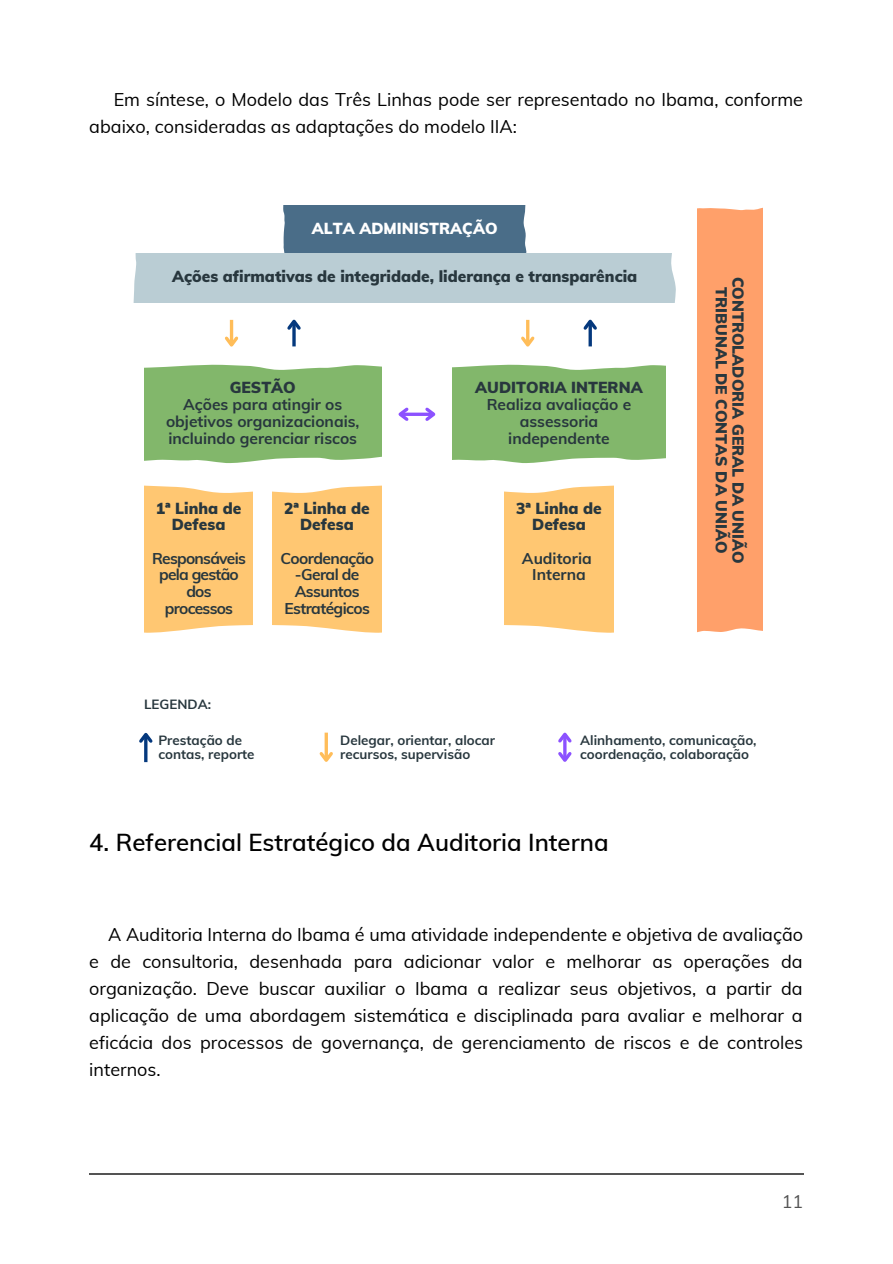
<style>
.page{position:relative;width:893px;height:1264px;background:#fff}
.page>*{position:absolute;margin:0;border:0;box-sizing:border-box;transform-origin:0 0}
.t1{font:600 24px "Muli";color:#000}
.t2{font:18px/27px "Muli";color:#000}
.t3{font:18px "Muli";color:#545454}
.t4{font:900 15.6px/16.6px "Muli";color:#28373e;text-align:center}
.t5{font:700 15.6px/16.6px "Muli";color:#28373e;text-align:center}
.t6{font:700 15.6px/16.6px "Muli";letter-spacing:-.035em;color:#28373e;text-align:center}
.t7{font:700 15.6px/16.6px "Muli";letter-spacing:-.05em;color:#28373e;text-align:center}
.t8{font:900 15.6px "Muli";color:#fff}
.t9{font:700 13.35px/14.2px "Muli";color:#28373e}
</style>
<div class="page">
<div style="left:144px;top:364px;width:238px;height:99px;background:#82b76b"></div>
<svg style="left:133px;top:205px;width:543px;height:97px"></svg>
<div style="left:452px;top:364px;width:213px;height:99px;background:#82b76b"></div>
<div style="left:144px;top:485px;width:109px;height:148px;background:#ffc772"></div>
<div style="left:272px;top:485px;width:109px;height:148px;background:#ffc772"></div>
<div style="left:504px;top:485px;width:109px;height:148px;background:#ffc772"></div>
<div style="left:697px;top:208px;width:65px;height:425px;background:#ffa06a"></div>
<svg style="left:292px;top:333px;width:4px;height:13px"></svg>
<svg style="left:287px;top:319px;width:14px;height:14px"></svg>
<hr style="left:230px;top:320px;width:3px;height:25px;background:#ffbd59">
<svg style="left:225px;top:333px;width:13px;height:14px"></svg>
<svg style="left:588px;top:333px;width:4px;height:13px"></svg>
<svg style="left:583px;top:319px;width:14px;height:14px"></svg>
<hr style="left:526px;top:320px;width:3px;height:25px;background:#ffbd59">
<svg style="left:521px;top:333px;width:14px;height:14px"></svg>
<svg style="left:411px;top:412px;width:11px;height:4px"></svg>
<svg style="left:398px;top:407px;width:13px;height:14px"></svg>
<svg style="left:422px;top:407px;width:14px;height:14px"></svg>
<hr style="left:144px;top:734px;width:3px;height:28px;background:#04387d">
<svg style="left:139px;top:732px;width:14px;height:13px"></svg>
<svg style="left:324px;top:732px;width:4px;height:17px"></svg>
<svg style="left:319px;top:749px;width:14px;height:13px"></svg>
<svg style="left:558px;top:732px;width:14px;height:30px"></svg>
<hr style="left:89px;top:1173px;width:714px;height:1px;background:#545454">
<p class="t2" style="left:89px;top:85px;width:715px;text-indent:24px">Em síntese, o Modelo das Três Linhas pode ser representado no Ibama, conforme abaixo, consideradas as adaptações do modelo IIA:</p>
<p class="t8" style="left:312px;top:218px;width:187px">ALTA ADMINISTRAÇÃO</p>
<p class="t4" style="left:172px;top:268px;width:466px">Ações afirmativas de integridade, liderança e transparência</p>
<p class="t4" style="left:230px;top:379px;width:68px">GESTÃO</p>
<p class="t5" style="left:166px;top:396px;width:195px">Ações para atingir os objetivos organizacionais, incluindo gerenciar riscos</p>
<p class="t4" style="left:156px;top:499px;width:87px">1ª Linha de<br>Defesa</p>
<p class="t7" style="left:152px;top:549px;width:95px">Responsáveis pela gestão dos processos</p>
<p class="t9" style="left:144px;top:696px;width:68px">LEGENDA:</p>
<p class="t4" style="left:284px;top:499px;width:87px">2ª Linha de<br>Defesa</p>
<p class="t6" style="left:280px;top:549px;width:95px">Coordenação -Geral de<br>Assuntos<br>Estratégicos</p>
<p class="t4" style="left:475px;top:379px;width:169px">AUDITORIA INTERNA</p>
<p class="t5" style="left:486px;top:396px;width:146px">Realiza avaliação e assessoria independente</p>
<p class="t4" style="left:516px;top:499px;width:87px">3ª Linha de<br>Defesa</p>
<p class="t5" style="left:522px;top:549px;width:71px">Auditoria</p>
<p class="t5" style="left:532px;top:566px;width:55px">Interna</p>
<p class="t4" style="left:746px;top:276px;width:288px;rotate:90deg">CONTROLADORIA GERAL DA UNIÃO</p>
<p class="t4" style="left:730px;top:287px;width:268px;rotate:90deg">TRIBUNAL DE CONTAS DA UNIÃO</p>
<p class="t9" style="left:158px;top:732px;width:98px">Prestação de contas, reporte</p>
<p class="t9" style="left:340px;top:732px;width:156px">Delegar, orientar, alocar recursos, supervisão</p>
<p class="t9" style="left:580px;top:732px;width:178px">Alinhamento, comunicação, coordenação, colaboração</p>
<p class="t1" style="left:89px;top:826px;width:521px">4. Referencial Estratégico da Auditoria Interna</p>
<p class="t2" style="left:89px;top:921px;width:715px;text-align:justify;text-indent:19px">A Auditoria Interna do Ibama é uma atividade independente e objetiva de avaliação e de consultoria, desenhada para adicionar valor e melhorar as operações da organização. Deve buscar auxiliar o Ibama a realizar seus objetivos, a partir da aplicação de uma abordagem sistemática e disciplinada para avaliar e melhorar a eficácia dos processos de governança, de gerenciamento de riscos e de controles internos.</p>
<p class="t3" style="left:781px;top:1190px;width:23px">11</p>
</div>
